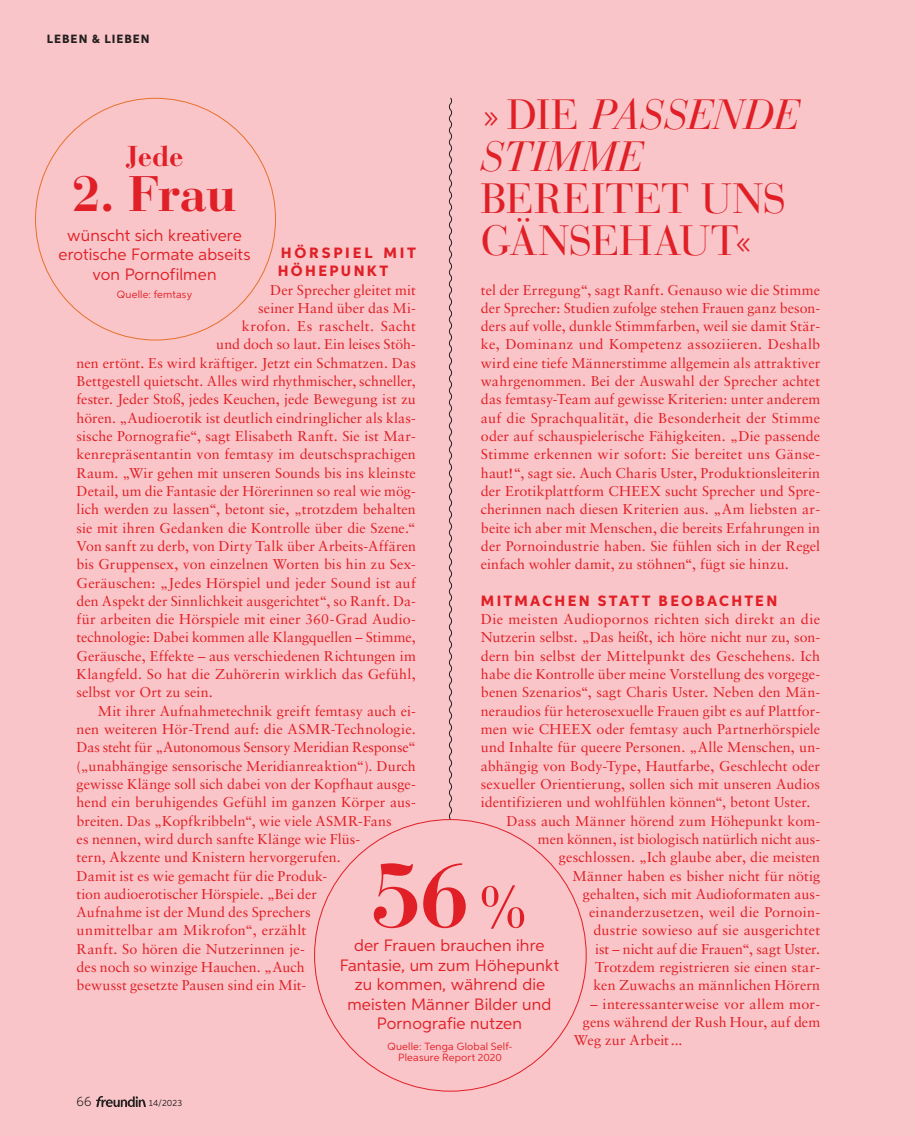
<style>
.page{position:relative;width:915px;height:1136px;background:#fff}
.page>*{position:absolute;margin:0;border:0;box-sizing:border-box;transform-origin:0 0}
.t1{font:700 90px "MSC Bauer Bodoni Pro";color:#e01f26}
.t2{font:700 49.5px "MSC Bauer Bodoni Pro";color:#e01f26}
.t3{font:42px/42px "MSC Bauer Bodoni Pro";letter-spacing:-.005em;color:#e01f26}
.t4{font:italic 42px/42px "MSC Bauer Bodoni Pro";letter-spacing:.015em;color:#e01f26}
.t5{font:700 28.5px "MSC Bauer Bodoni Pro";color:#e01f26}
.t6{font:16.5px/19.5px "Aspira";letter-spacing:.01em;color:#e01f26;text-align:center}
.t7{font:800 15px/18.3px "Aspira";letter-spacing:.16em;color:#e01f26}
.t8{font:14.25px/18.3px "MSC Sabon LTW1 G";letter-spacing:.005em;color:#e01f26;text-align:justify}
.t9{font:14.25px "MSC Sabon LTW1 G";letter-spacing:.025em;color:#e01f26}
.t10{font:14.25px "MSC Sabon LTW1 G";letter-spacing:.03em;color:#e01f26}
.t11{font:300 13.5px "Aspira";color:#231f20}
.t12{font:800 12px "Aspira";letter-spacing:.085em;color:#231f20}
.t13{font:10.5px/10.5px "Aspira";letter-spacing:.02em;color:#e01f26;text-align:center}
.t14{font:9px "Aspira";letter-spacing:.01em;color:#231f20}
.s1{font-style:normal}
.s2{font-weight:400;font-size:58.5px}
</style>
<div class="page">
<div style="left:0;top:0;width:914px;height:1135px;background:#f9c5c8"></div>
<svg style="left:448px;top:97px;width:4px;height:722px"></svg>
<img style="left:96px;top:1096px;width:50px;height:9px">
<p class="t12" style="left:47px;top:32px;width:104px">LEBEN &amp; LIEBEN</p>
<h3 class="t4" style="left:480px;top:94px;width:318px"><span class="s1">»DIE</span> PASSENDE<br>STIMME</h3>
<h3 class="t3" style="left:480px;top:178px;width:307px">BEREITET UNS<br>GÄNSEHAUT«</h3>
<h3 class="t5" style="left:126px;top:138px;width:59px">Jede</h3>
<h2 class="t2" style="left:73px;top:162px;width:165px">2. Frau</h2>
<p class="t6" style="left:59px;top:225px;width:193px">wünscht sich kreativere erotische Formate abseits von Pornofilmen</p>
<p class="t13" style="left:117px;top:289px;width:77px">Quelle: femtasy</p>
<p class="t7" style="left:278px;top:244px;width:140px">HÖRSPIEL MIT<br>HÖHEPUNKT</p>
<p class="t8" style="left:270px;top:280px;width:147px">Der Sprecher gleitet mit</p>
<p class="t8" style="left:258px;top:298px;width:159px">seiner Hand über das Mi-</p>
<p class="t9" style="left:242px;top:317px;width:176px">krofon. Es raschelt. Sacht</p>
<p class="t8" style="left:216px;top:335px;width:201px">und doch so laut. Ein leises Stöh-</p>
<p class="t8" style="left:77px;top:353px;width:340px">nen ertönt. Es wird kräftiger. Jetzt ein Schmatzen. Das</p>
<p class="t8" style="left:77px;top:371px;width:340px">Bettgestell quietscht. Alles wird rhythmischer, schneller,</p>
<p class="t8" style="left:77px;top:390px;width:340px">fester. Jeder Stoß, jedes Keuchen, jede Bewegung ist zu</p>
<p class="t8" style="left:77px;top:408px;width:340px">hören. „Audioerotik ist deutlich eindringlicher als klas-</p>
<p class="t8" style="left:77px;top:426px;width:340px">sische Pornografie“, sagt Elisabeth Ranft. Sie ist Mar-</p>
<p class="t8" style="left:77px;top:445px;width:341px">kenrepräsentantin von femtasy im deutschsprachigen</p>
<p class="t8" style="left:77px;top:463px;width:340px">Raum. „Wir gehen mit unseren Sounds bis ins kleinste</p>
<p class="t8" style="left:77px;top:481px;width:341px">Detail, um die Fantasie der Hörerinnen so real wie mög-</p>
<p class="t8" style="left:77px;top:500px;width:340px">lich werden zu lassen“, betont sie, „trotzdem behalten</p>
<p class="t8" style="left:77px;top:518px;width:341px">sie mit ihren Gedanken die Kontrolle über die Szene.“</p>
<p class="t8" style="left:77px;top:536px;width:341px">Von sanft zu derb, von Dirty Talk über Arbeits-Affären</p>
<p class="t8" style="left:77px;top:554px;width:341px">bis Gruppensex, von einzelnen Worten bis hin zu Sex-</p>
<p class="t8" style="left:77px;top:573px;width:340px">Geräuschen: „Jedes Hörspiel und jeder Sound ist auf</p>
<p class="t8" style="left:77px;top:591px;width:340px">den Aspekt der Sinnlichkeit ausgerichtet“, so Ranft. Da-</p>
<p class="t8" style="left:77px;top:609px;width:341px">für arbeiten die Hörspiele mit einer 360-Grad Audio-</p>
<p class="t8" style="left:77px;top:628px;width:340px">technologie: Dabei kommen alle Klangquellen – Stimme,</p>
<p class="t8" style="left:77px;top:646px;width:341px">Geräusche, Effekte – aus verschiedenen Richtungen im</p>
<p class="t8" style="left:77px;top:664px;width:340px">Klangfeld. So hat die Zuhörerin wirklich das Gefühl,</p>
<p class="t8" style="left:77px;top:683px;width:138px">selbst vor Ort zu sein.</p>
<p class="t8" style="left:98px;top:701px;width:319px">Mit ihrer Aufnahmetechnik greift femtasy auch ei-</p>
<p class="t8" style="left:77px;top:719px;width:341px">nen weiteren Hör-Trend auf: die ASMR-Technologie.</p>
<p class="t8" style="left:77px;top:737px;width:341px">Das steht für „Autonomous Sensory Meridian Response“</p>
<p class="t8" style="left:77px;top:756px;width:340px">(„unabhängige sensorische Meridianreaktion“). Durch</p>
<p class="t8" style="left:77px;top:774px;width:340px">gewisse Klänge soll sich dabei von der Kopfhaut ausge-</p>
<p class="t8" style="left:77px;top:792px;width:341px">hend ein beruhigendes Gefühl im ganzen Körper aus-</p>
<p class="t8" style="left:77px;top:811px;width:316px">breiten. Das „Kopfkribbeln“, wie viele ASMR-Fans</p>
<p class="t8" style="left:77px;top:829px;width:285px">es nennen, wird durch sanfte Klänge wie Flüs-</p>
<p class="t8" style="left:77px;top:847px;width:265px">tern, Akzente und Knistern hervorgerufen.</p>
<p class="t8" style="left:77px;top:866px;width:252px">Damit ist es wie gemacht für die Produk-</p>
<p class="t8" style="left:77px;top:884px;width:242px">tion audioerotischer Hörspiele. „Bei der</p>
<p class="t8" style="left:77px;top:902px;width:236px">Aufnahme ist der Mund des Sprechers</p>
<p class="t10" style="left:77px;top:921px;width:231px">unmittelbar am Mikrofon“, erzählt</p>
<p class="t8" style="left:77px;top:939px;width:230px">Ranft. So hören die Nutzerinnen je-</p>
<p class="t8" style="left:77px;top:957px;width:229px">des noch so winzige Hauchen. „Auch</p>
<p class="t8" style="left:77px;top:975px;width:231px">bewusst gesetzte Pausen sind ein Mit-</p>
<p class="t8" style="left:480px;top:280px;width:341px">tel der Erregung“, sagt Ranft. Genauso wie die Stimme der Sprecher: Studien zufolge stehen Frauen ganz beson&shy;ders auf volle, dunkle Stimmfarben, weil sie damit Stär&shy;ke, Dominanz und Kompetenz assoziieren. Deshalb wird eine tiefe Männerstimme allgemein als attraktiver wahrgenommen. Bei der Auswahl der Sprecher achtet das femtasy-Team auf gewisse Kriterien: unter anderem auf die Sprachqualität, die Besonderheit der Stimme oder auf schauspielerische Fähigkeiten. „Die passende Stimme erkennen wir sofort: Sie bereitet uns Gänse&shy;haut!“, sagt sie. Auch Charis Uster, Produktionsleiterin der Erotikplattform CHEEX sucht Sprecher und Spre&shy;cherinnen nach diesen Kriterien aus. „Am liebsten ar&shy;beite ich aber mit Menschen, die bereits Erfahrungen in der Pornoindustrie haben. Sie fühlen sich in der Regel einfach wohler damit, zu stöhnen“, fügt sie hinzu.</p>
<p class="t7" style="left:480px;top:591px;width:298px">MITMACHEN STATT BEOBACHTEN</p>
<p class="t9" style="left:480px;top:610px;width:340px">Die meisten Audiopornos richten sich direkt an die</p>
<p class="t8" style="left:480px;top:628px;width:341px">Nutzerin selbst. „Das heißt, ich höre nicht nur zu, son-</p>
<p class="t8" style="left:480px;top:646px;width:341px">dern bin selbst der Mittelpunkt des Geschehens. Ich</p>
<p class="t8" style="left:480px;top:664px;width:340px">habe die Kontrolle über meine Vorstellung des vorgege-</p>
<p class="t8" style="left:480px;top:683px;width:340px">benen Szenarios“, sagt Charis Uster. Neben den Män-</p>
<p class="t8" style="left:480px;top:701px;width:341px">neraudios für heterosexuelle Frauen gibt es auf Plattfor-</p>
<p class="t8" style="left:480px;top:719px;width:341px">men wie CHEEX oder femtasy auch Partnerhörspiele</p>
<p class="t8" style="left:480px;top:737px;width:340px">und Inhalte für queere Personen. „Alle Menschen, un-</p>
<p class="t8" style="left:480px;top:756px;width:341px">abhängig von Body-Type, Hautfarbe, Geschlecht oder</p>
<p class="t8" style="left:480px;top:774px;width:340px">sexueller Orientierung, sollen sich mit unseren Audios</p>
<p class="t8" style="left:480px;top:792px;width:331px">identifizieren und wohlfühlen können“, betont Uster.</p>
<p class="t8" style="left:506px;top:811px;width:315px">Dass auch Männer hörend zum Höhepunkt kom-</p>
<p class="t8" style="left:537px;top:829px;width:284px">men können, ist biologisch natürlich nicht aus-</p>
<p class="t8" style="left:558px;top:847px;width:263px">geschlossen. „Ich glaube aber, die meisten</p>
<p class="t8" style="left:572px;top:866px;width:249px">Männer haben es bisher nicht für nötig</p>
<p class="t8" style="left:582px;top:884px;width:239px">gehalten, sich mit Audioformaten aus-</p>
<p class="t9" style="left:588px;top:903px;width:232px">einanderzusetzen, weil die Pornoin-</p>
<p class="t8" style="left:593px;top:920px;width:228px">dustrie sowieso auf sie ausgerichtet</p>
<p class="t8" style="left:594px;top:939px;width:227px">ist – nicht auf die Frauen“, sagt Uster.</p>
<p class="t8" style="left:594px;top:957px;width:226px">Trotzdem registrieren sie einen star-</p>
<p class="t8" style="left:593px;top:975px;width:228px">ken Zuwachs an männlichen Hörern</p>
<p class="t8" style="left:590px;top:994px;width:231px">– interessanterweise vor allem mor-</p>
<p class="t8" style="left:582px;top:1012px;width:239px">gens während der Rush Hour, auf dem</p>
<p class="t8" style="left:573px;top:1030px;width:110px">Weg zur Arbeit...</p>
<h1 class="t1" style="left:371px;top:838px;width:159px">56<span class="s2">%</span></h1>
<p class="t6" style="left:339px;top:954px;width:221px">Fantasie, um zum Höhepunkt zu kommen, während die meisten Männer Bilder und<br>Pornografie nutzen</p>
<p class="t13" style="left:387px;top:1041px;width:127px">Quelle: Tenga Global Self-<br>Pleasure Report 2020</p>
<p class="t6" style="left:354px;top:935px;width:192px">der Frauen brauchen ihre</p>
<p class="t11" style="left:77px;top:1092px;width:16px">66</p>
<p class="t14" style="left:149px;top:1097px;width:35px">14/2023</p>
</div>
